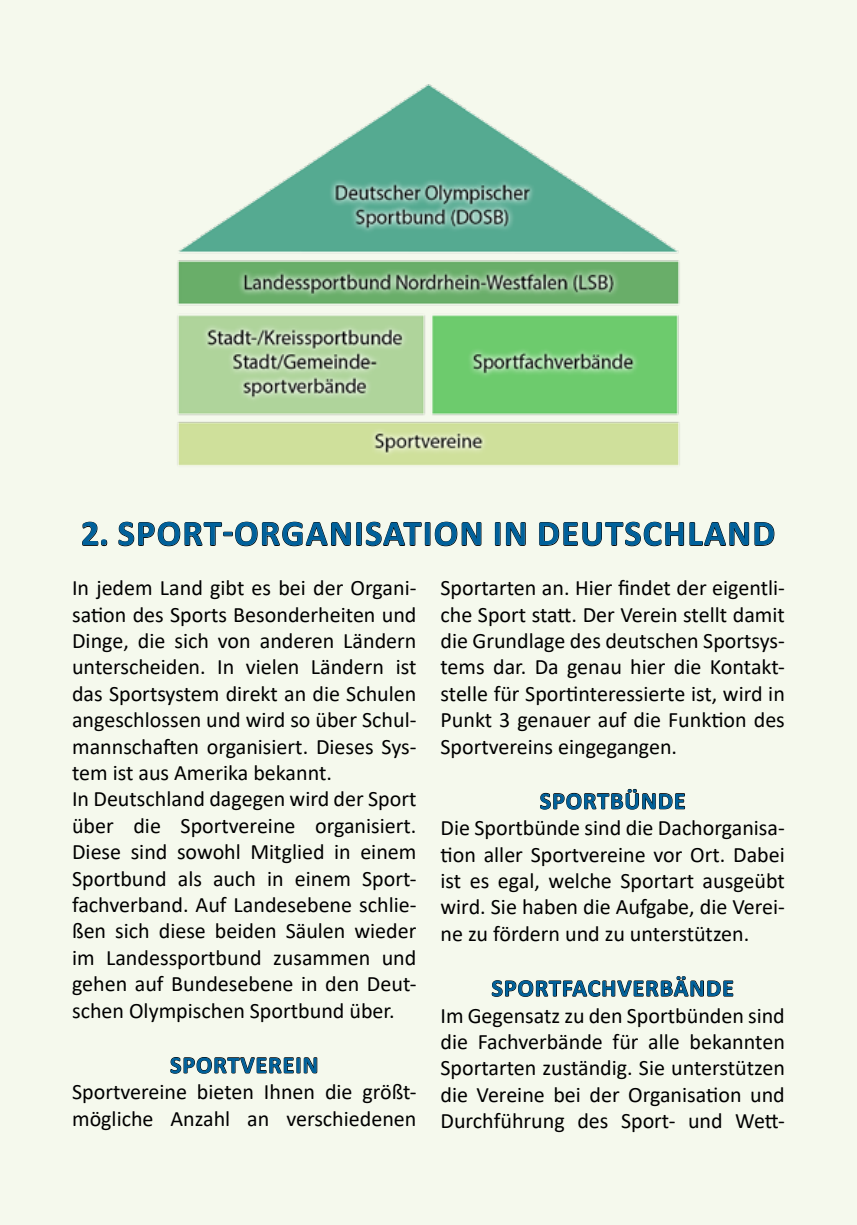
<style>
.page{position:relative;width:857px;height:1225px;background:#fff}
.page>*{position:absolute;margin:0;border:0;box-sizing:border-box;transform-origin:0 0}
.t1{font:700 36px "Calibri";letter-spacing:.04em;color:#00619b}
.t2{font:700 24px "Calibri";letter-spacing:.04em;color:#00619b}
.t3{font:22px/26.4px "Calibri";color:#000;text-align:justify}
</style>
<div class="page">
<div style="left:0;top:0;width:856px;height:1225px;background:#f5f9ed"></div>
<img style="left:177px;top:84px;width:503px;height:382px">
<svg style="left:82px;top:521px;width:26px;height:25px"></svg>
<svg style="left:118px;top:521px;width:363px;height:26px"></svg>
<svg style="left:495px;top:522px;width:31px;height:24px"></svg>
<svg style="left:539px;top:521px;width:235px;height:26px"></svg>
<svg style="left:170px;top:1057px;width:147px;height:17px"></svg>
<svg style="left:540px;top:788px;width:145px;height:22px"></svg>
<svg style="left:491px;top:976px;width:242px;height:21px"></svg>
<h1 class="t1" style="left:81px;top:508px;width:695px">2. SPORT-ORGANISATION IN DEUTSCHLAND</h1>
<p class="t3" style="left:72px;top:574px;width:346px;text-align:left">In jedem Land gibt es bei der Organi&shy;sation des Sports Besonderheiten und Dinge, die sich von anderen Ländern unterscheiden. In vielen Ländern ist das Sportsystem direkt an die Schulen angeschlossen und wird so über Schul&shy;mannschaften organisiert. Dieses Sys&shy;tem ist aus Amerika bekannt.<br>In Deutschland dagegen wird der Sport über die Sportvereine organisiert.<br>Diese sind sowohl Mitglied in einem Sportbund als auch in einem Sport&shy;fachverband. Auf Landesebene schlie&shy;ßen sich diese beiden Säulen wieder im Landessportbund zusammen und gehen auf Bundesebene in den Deut&shy;schen Olympischen Sportbund über.</p>
<p class="t2" style="left:170px;top:1048px;width:150px">SPORTVEREIN</p>
<p class="t3" style="left:72px;top:1078px;width:346px">Sportvereine bieten Ihnen die größt&shy;mögliche Anzahl an verschiedenen</p>
<p class="t3" style="left:440px;top:574px;width:346px">Sportarten an. Hier findet der eigentli&shy;che Sport statt. Der Verein stellt damit die Grundlage des deutschen Sportsys&shy;tems dar. Da genau hier die Kontakt&shy;stelle für Sportinteressierte ist, wird in Punkt 3 genauer auf die Funktion des Sportvereins eingegangen.</p>
<p class="t2" style="left:539px;top:784px;width:147px">SPORTBÜNDE</p>
<p class="t3" style="left:440px;top:814px;width:346px">Die Sportbünde sind die Dachorganisa&shy;tion aller Sportvereine vor Ort. Dabei ist es egal, welche Sportart ausgeübt wird. Sie haben die Aufgabe, die Verei&shy;ne zu fördern und zu unterstützen.</p>
<p class="t2" style="left:491px;top:971px;width:244px">SPORTFACHVERBÄNDE</p>
<p class="t3" style="left:440px;top:1001px;width:346px">Im Gegensatz zu den Sportbünden sind die Fachverbände für alle bekannten Sportarten zuständig. Sie unterstützen die Vereine bei der Organisation und Durchführung des Sport- und Wett-</p>
</div>
